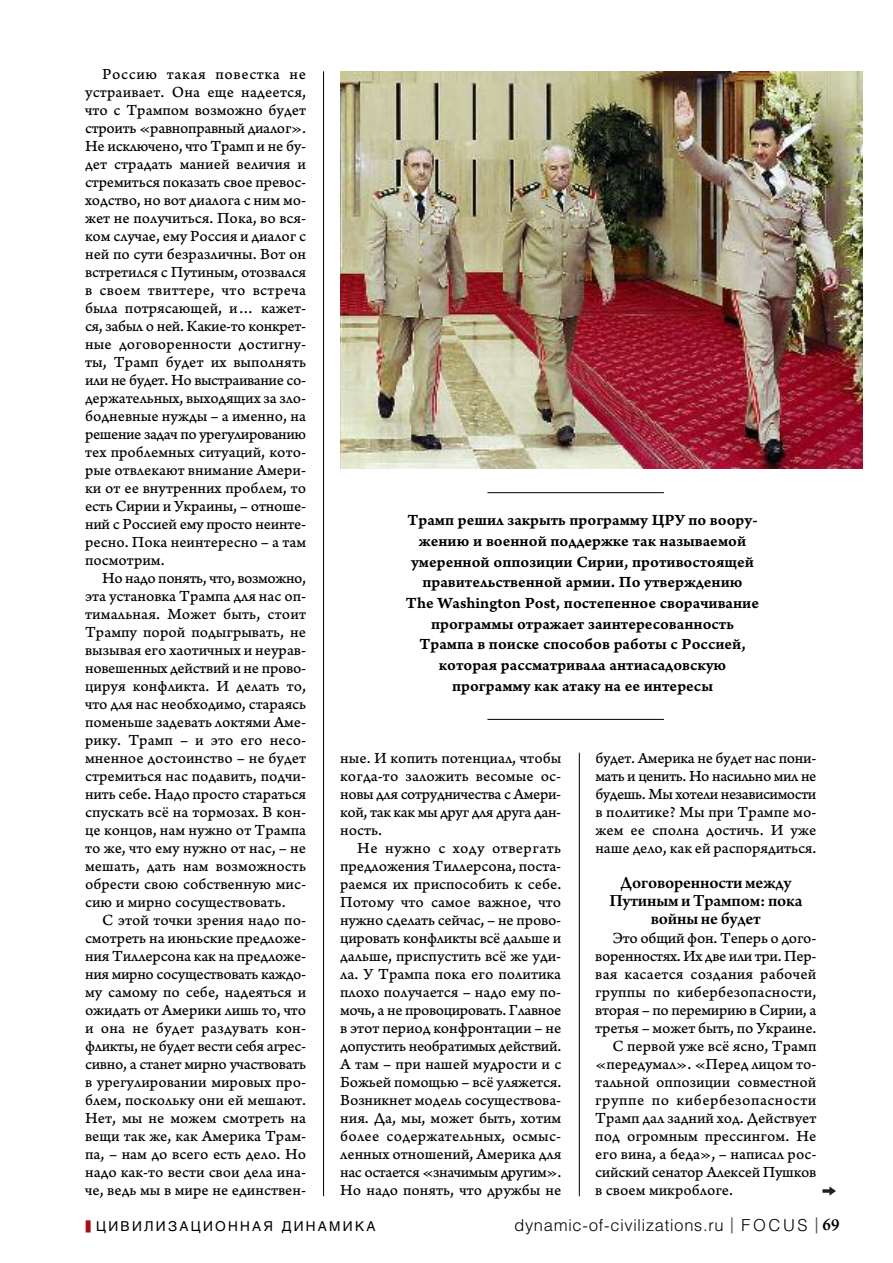
<style>
.page{position:relative;width:893px;height:1263px;background:#fff}
.page>*{position:absolute;margin:0;border:0;box-sizing:border-box;transform-origin:0 0}
.t1{font:600 18px/17.5px "Arno Pro";letter-spacing:-.01em;color:#000;text-align:center}
.t2{font:16.5px/20.7px "Arno Pro Smbd Caption";color:#000;text-align:center}
.t3{font:300 16.5px "Helios";letter-spacing:.045em;color:#000}
.t4{font:16.2px/18px "Arno Pro Caption";color:#000;text-align:justify}
.t5{font:16.2px "Arno Pro Caption";letter-spacing:-.02em;color:#000}
.t6{font:16.2px "Arno Pro Caption";letter-spacing:.03em;color:#000}
.t7{font:13.5px "Helios";letter-spacing:.17em;color:#000}
.s1{color:#a40e16}
.s2{font-weight:400;font-size:21px;color:#60534f}
.s3{font-family:"Arno Pro";font-weight:600;font-size:18px}
</style>
<div class="page">
<hr style="left:579px;top:753px;width:1px;height:443px;background:#000">
<img style="left:340px;top:72px;width:522px;height:397px">
<hr style="left:487px;top:492px;width:177px;height:1px;background:#000">
<hr style="left:487px;top:719px;width:177px;height:1px;background:#000">
<hr style="left:323px;top:71px;width:1px;height:1125px;background:#000">
<svg style="left:822px;top:1186px;width:14px;height:10px"></svg>
<p class="t4" style="left:85px;top:66px;width:223px;text-indent:17px">Россию такая повестка не устраивает. Она еще надеется, что с Трампом возможно будет строить «равноправный диалог».<br>Не исключено, что Трамп и не бу&shy;дет страдать манией величия и стремиться показать свое превос&shy;ходство, но вот диалога с ним мо&shy;жет не получиться. Пока, во вся&shy;ком случае, ему Россия и диалог с ней по сути безразличны. Вот он встретился с Путиным, отозвался в своем твиттере, что встреча была потрясающей, и… кажет&shy;ся, забыл о ней. Какие-то конкрет&shy;ные договоренности достигну&shy;ты, Трамп будет их выполнять или не будет. Но выстраивание со&shy;держательных, выходящих за зло&shy;бодневные нужды – а именно, на решение задач по урегулированию тех проблемных ситуаций, кото&shy;рые отвлекают внимание Амери&shy;ки от ее внутренних проблем, то есть Сирии и Украины, – отноше&shy;ний с Россией ему просто неинте&shy;ресно. Пока неинтересно – а там посмотрим.</p>
<p class="t4" style="left:85px;top:570px;width:223px;text-indent:17px">Но надо понять, что, возможно, эта установка Трампа для нас оп&shy;тимальная. Может быть, стоит Трампу порой подыгрывать, не вызывая его хаотичных и неурав&shy;новешенных действий и не прово&shy;цируя конфликта. И делать то, что для нас необходимо, стараясь поменьше задевать локтями Аме&shy;рику. Трамп – и это его несо&shy;мненное достоинство – не будет стремиться нас подавить, подчи&shy;нить себе. Надо просто стараться спускать всё на тормозах. В кон&shy;це концов, нам нужно от Трампа то же, что ему нужно от нас, – не мешать, дать нам возможность обрести свою собственную мис&shy;сию и мирно сосуществовать.</p>
<p class="t4" style="left:85px;top:912px;width:223px;text-indent:17px">С этой точки зрения надо по&shy;смотреть на июньские предложе&shy;ния Тиллерсона как на предложе&shy;ния мирно сосуществовать каждо&shy;му самому по себе, надеяться и ожидать от Америки лишь то, что и она не будет раздувать кон&shy;фликты, не будет вести себя агрес&shy;сивно, а станет мирно участвовать в урегулировании мировых про&shy;блем, поскольку они ей мешают.<br>Нет, мы не можем смотреть на вещи так же, как Америка Трам&shy;па, – нам до всего есть дело. Но надо как-то вести свои дела ина&shy;че, ведь мы в мире не единствен-</p>
<p class="t2" style="left:406px;top:512px;width:355px">Трамп решил закрыть программу ЦРУ по воору&shy;жению и военной поддержке так называемой умеренной оппозиции Сирии, противостоящей правительственной армии. По утверждению<br>The Washington Post, постепенное сворачивание программы отражает заинтересованность Трампа в поиске способов работы с Россией, которая рассматривала антиасадовскую программу как атаку на ее интересы</p>
<p class="t4" style="left:340px;top:750px;width:223px">ные. И копить потенциал, чтобы когда-то заложить весомые ос&shy;новы для сотрудничества с Амери&shy;кой, так как мы друг для друга дан&shy;ность.</p>
<p class="t4" style="left:340px;top:840px;width:223px;text-indent:17px">Не нужно с ходу отвергать предложения Тиллерсона, поста&shy;раемся их приспособить к себе.<br>Потому что самое важное, что нужно сделать сейчас, – не прово&shy;цировать конфликты всё дальше и дальше, приспустить всё же уди&shy;ла. У Трампа пока его политика плохо получается – надо ему по&shy;мочь, а не провоцировать. Главное в этот период конфронтации – не допустить необратимых действий.<br>А там – при нашей мудрости и с Божьей помощью – всё уляжется.<br>Возникнет модель сосуществова&shy;ния. Да, мы, может быть, хотим более содержательных, осмыс&shy;ленных отношений, Америка для нас остается «значимым другим».<br>Но надо понять, что дружбы не</p>
<p class="t4" style="left:595px;top:750px;width:223px">будет. Америка не будет нас пони&shy;мать и ценить. Но насильно мил не будешь. Мы хотели независимости в политике? Мы при Трампе мо&shy;жем ее сполна достичь. И уже наше дело, как ей распорядиться.</p>
<p class="t1" style="left:609px;top:876px;width:195px">Договоренностимежду<br>ПутинымиТрампом: пока войныне будет</p>
<p class="t4" style="left:612px;top:930px;width:206px">Это общий фон. Теперь о дого-</p>
<p class="t5" style="left:595px;top:950px;width:223px">воренностях. Их две или три. Пер-</p>
<p class="t4" style="left:595px;top:966px;width:223px">вая касается создания рабочей</p>
<p class="t4" style="left:595px;top:984px;width:223px">группы по кибербезопасности,</p>
<p class="t5" style="left:595px;top:1004px;width:223px">вторая – по перемирию в Сирии, а</p>
<p class="t4" style="left:595px;top:1020px;width:223px">третья – может быть, по Украине.</p>
<p class="t4" style="left:612px;top:1038px;width:206px">С первой уже всё ясно, Трамп</p>
<p class="t4" style="left:595px;top:1056px;width:223px">«передумал». «Перед лицом то-</p>
<p class="t4" style="left:595px;top:1074px;width:223px">тальной оппозиции совместной</p>
<p class="t6" style="left:595px;top:1094px;width:223px">группе по кибербезопасности</p>
<p class="t4" style="left:595px;top:1110px;width:223px">Трамп дал задний ход. Действует</p>
<p class="t4" style="left:595px;top:1128px;width:223px">под огромным прессингом. Не</p>
<p class="t4" style="left:595px;top:1146px;width:223px">его вина, а беда», – написал рос-</p>
<p class="t5" style="left:595px;top:1166px;width:223px">сийский сенатор Алексей Пушков</p>
<p class="t4" style="left:595px;top:1182px;width:139px">в своем микроблоге.</p>
<p class="t7" style="left:85px;top:1221px;width:292px"><span class="s1">■</span> ЦИВИЛИЗАЦИОННАЯ ДИНАМИКА</p>
<p class="t3" style="left:515px;top:1219px;width:327px">dynamic-of-civilizations.ru <span class="s2">|</span> F O C U S <span class="s2">|</span> <span class="s3">69</span></p>
</div>
